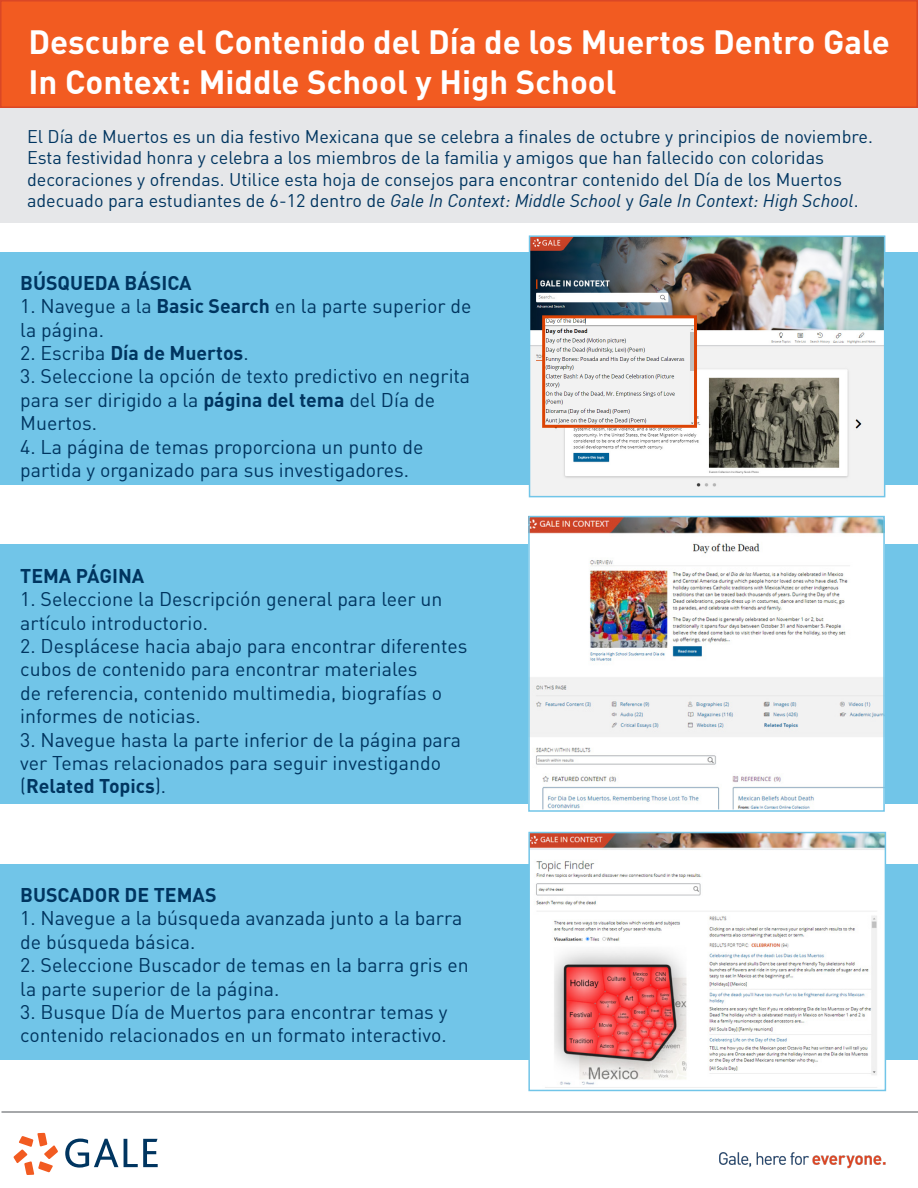
<style>
.page{position:relative;width:918px;height:1188px;background:#fff}
.page>*{position:absolute;margin:0;border:0;box-sizing:border-box;transform-origin:0 0}
.t1{font:700 33px/39.6px "DIN";color:#fff}
.t2{font:19.5px/23.4px "DIN";color:#003560}
.t3{font:700 19.5px "DIN";color:#003560}
.t4{font:18px/21.6px "DIN";color:#003560}
.s1{font-style:italic}
.s2{font-weight:700}
.s3{font-weight:400}
</style>
<div class="page">
<div style="left:1px;top:1px;width:916px;height:106px;background:#f25b21"></div>
<div style="left:0;top:0;width:918px;height:108px;border:2px solid #da4726"></div>
<div style="left:0;top:545px;width:918px;height:259px;background:#71c5e8"></div>
<div style="left:0;top:253px;width:918px;height:232px;background:#71c5e8"></div>
<div style="left:0;top:864px;width:918px;height:195px;background:#71c5e8"></div>
<div style="left:0;top:108px;width:918px;height:114px;background:#e6e7e9"></div>
<svg style="left:14px;top:1133px;width:44px;height:42px"></svg>
<svg style="left:65px;top:1139px;width:53px;height:29px"></svg>
<svg style="left:124px;top:1139px;width:34px;height:28px"></svg>
<img style="left:719px;top:1152px;width:167px;height:17px">
<img style="left:532px;top:238px;width:350px;height:256px">
<div style="left:529px;top:235px;width:356px;height:262px;border:2px solid #71c5e8"></div>
<img style="left:546px;top:319px;width:147px;height:105px">
<div style="left:542px;top:315px;width:155px;height:113px;border:3px solid #dc4405"></div>
<img style="left:531px;top:519px;width:351px;height:290px">
<div style="left:528px;top:516px;width:357px;height:296px;border:2px solid #71c5e8"></div>
<img style="left:531px;top:835px;width:352px;height:253px">
<div style="left:528px;top:832px;width:358px;height:259px;border:2px solid #71c5e8"></div>
<hr style="left:2px;top:1111px;width:916px;height:2px;background:#8a8c8f">
<p class="t1" style="left:28px;top:21px;width:863px">Descubre el Contenido del Día de los Muertos Dentro Gale<br>In Context: Middle School y High School</p>
<p class="t4" style="left:27px;top:125px;width:847px">El Día de Muertos es un dia festivo Mexicana que se celebra a finales de octubre y principios de noviembre.<br>Esta festividad honra y celebra a los miembros de la familia y amigos que han fallecido con coloridas decoraciones y ofrendas. Utilice esta hoja de consejos para encontrar contenido del Día de los Muertos adecuado para estudiantes de 6-12 dentro de <span class="s1">Gale In Context: Middle School</span> y <span class="s1">Gale In Context: High School</span>.</p>
<p class="t3" style="left:20px;top:270px;width:173px">BÚSQUEDA BÁSICA</p>
<p class="t2" style="left:20px;top:294px;width:453px">1. Navegue a la <span class="s2">Basic Search</span> en la parte superior de la página.</p>
<p class="t3" style="left:20px;top:340px;width:230px"><span class="s3">2. Escriba</span> Día de Muertos<span class="s3">.</span></p>
<p class="t2" style="left:20px;top:364px;width:451px">3. Seleccione la opción de texto predictivo en negrita para ser dirigido a la <span class="s2">página del tema</span> del Día de<br>Muertos.</p>
<p class="t2" style="left:20px;top:434px;width:405px">4. La página de temas proporciona un punto de partida y organizado para sus investigadores.</p>
<p class="t3" style="left:20px;top:563px;width:126px">TEMA PÁGINA</p>
<p class="t2" style="left:20px;top:587px;width:424px">1. Seleccione la Descripción general para leer un artículo introductorio.</p>
<p class="t2" style="left:20px;top:634px;width:449px">2. Desplácese hacia abajo para encontrar diferentes cubos de contenido para encontrar materiales<br>de referencia, contenido multimedia, biografías o informes de noticias.</p>
<p class="t2" style="left:20px;top:728px;width:442px">3. Navegue hasta la parte inferior de la página para ver Temas relacionados para seguir investigando (<span class="s2">Related Topics</span>).</p>
<p class="t3" style="left:20px;top:882px;width:198px">BUSCADOR DE TEMAS</p>
<p class="t2" style="left:20px;top:906px;width:444px">1. Navegue a la búsqueda avanzada junto a la barra de búsqueda básica.</p>
<p class="t2" style="left:20px;top:953px;width:450px">2. Seleccione Buscador de temas en la barra gris en la parte superior de la página.</p>
<p class="t2" style="left:20px;top:1000px;width:429px">3. Busque Día de Muertos para encontrar temas y contenido relacionados en un formato interactivo.</p>
</div>
